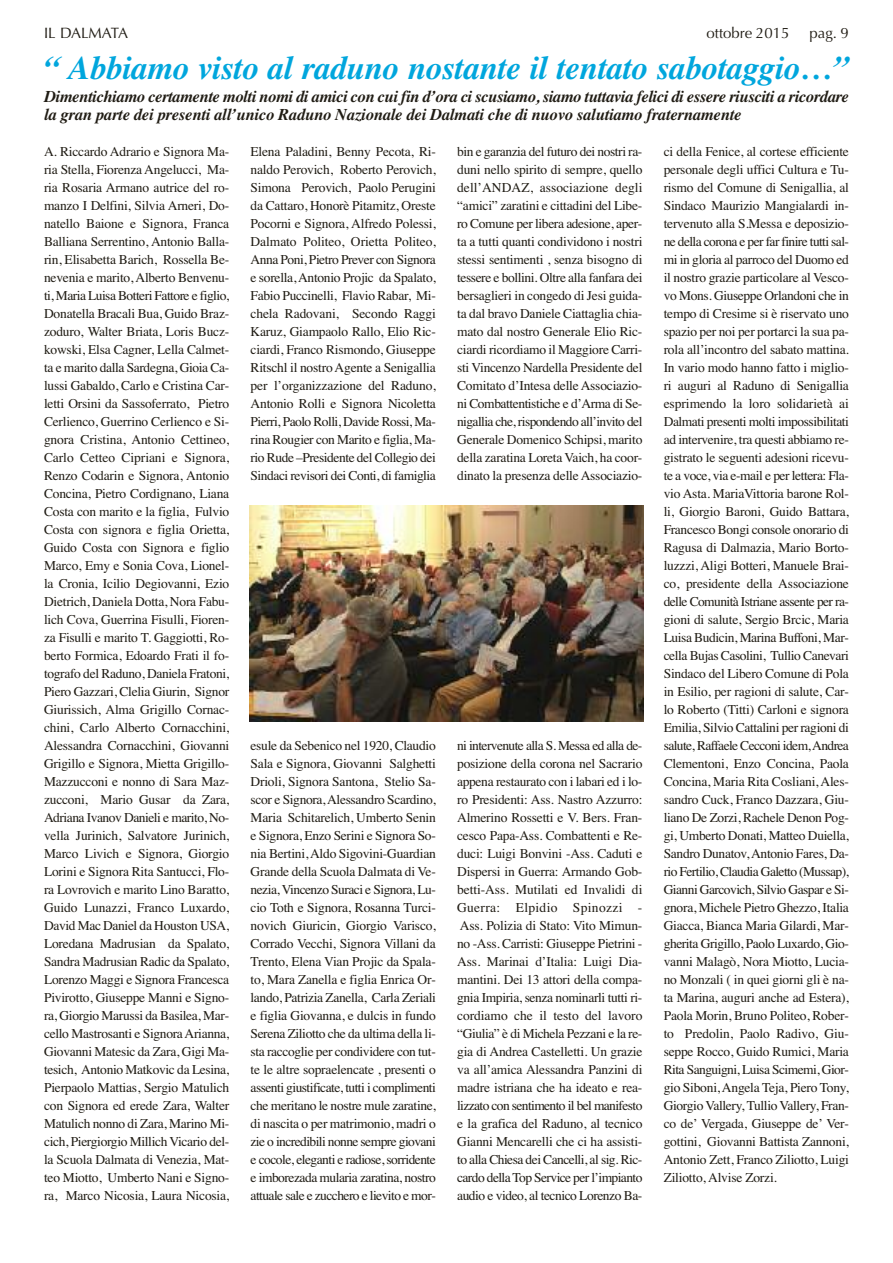
<style>
.page{position:relative;width:893px;height:1263px;background:#fff}
.page>*{position:absolute;margin:0;border:0;box-sizing:border-box;transform-origin:0 0}
.t1{font:33px "Times Bold Italic TT";letter-spacing:-.01em;color:#00a6dd}
.t2{font:16.5px/18px "Times Bold Italic TT";letter-spacing:-.02em;color:#201c14}
.t3{font:15px "Optima";color:#201c14}
.t4{font:13.5px/18px "Times Roman TT";letter-spacing:-.035em;color:#201c14;text-align:justify}
</style>
<div class="page">
<img style="left:250px;top:505px;width:393px;height:216px">
<p class="t3" style="left:44px;top:24px;width:86px">IL DALMATA</p>
<p class="t3" style="left:707px;top:24px;width:84px">ottobre 2015</p>
<p class="t3" style="left:809px;top:24px;width:41px">pag. 9</p>
<h1 class="t1" style="left:44px;top:49px;width:806px">“ Abbiamo visto al raduno nostante il tentato sabotaggio…”</h1>
<p class="t2" style="left:44px;top:87px;width:806px">Dimentichiamo certamente molti nomi di amici con cui fin d’ora ci scusiamo, siamo tuttavia felici di essere riusciti a ricordare la gran parte dei presenti all’unico Raduno Nazionale dei Dalmati che di nuovo salutiamo fraternamente</p>
<p class="t4" style="left:44px;top:142px;width:187px">A. Riccardo Adrario e Signora Ma&shy;ria Stella, Fiorenza Angelucci, Ma&shy;ria Rosaria Armano autrice del ro&shy;manzo I Delfini, Silvia Arneri, Do&shy;natello Baione e Signora, Franca Balliana Serrentino, Antonio Balla&shy;rin, Elisabetta Barich, Rossella Be&shy;nevenia e marito, Alberto Benvenu&shy;ti, Maria Luisa Botteri Fattore e figlio, Donatella Bracali Bua, Guido Braz&shy;zoduro, Walter Briata, Loris Bucz&shy;kowski, Elsa Cagner, Lella Calmet&shy;ta e marito dalla Sardegna, Gioia Ca&shy;lussi Gabaldo, Carlo e Cristina Car&shy;letti Orsini da Sassoferrato, Pietro Cerlienco, Guerrino Cerlienco e Si&shy;gnora Cristina, Antonio Cettineo, Carlo Cetteo Cipriani e Signora, Renzo Codarin e Signora, Antonio Concina, Pietro Cordignano, Liana Costa con marito e la figlia, Fulvio Costa con signora e figlia Orietta, Guido Costa con Signora e figlio Marco, Emy e Sonia Cova, Lionel&shy;la Cronia, Icilio Degiovanni, Ezio Dietrich, Daniela Dotta, Nora Fabu&shy;lich Cova, Guerrina Fisulli, Fioren&shy;za Fisulli e marito T. Gaggiotti, Ro&shy;berto Formica, Edoardo Frati il fo&shy;tografo del Raduno, Daniela Fratoni, Piero Gazzari, Clelia Giurin, Signor Giurissich, Alma Grigillo Cornac&shy;chini, Carlo Alberto Cornacchini, Alessandra Cornacchini, Giovanni Grigillo e Signora, Mietta Grigillo-Mazzucconi e nonno di Sara Maz&shy;zucconi, Mario Gusar da Zara, Adriana Ivanov Danieli e marito, No&shy;vella Jurinich, Salvatore Jurinich, Marco Livich e Signora, Giorgio Lorini e Signora Rita Santucci, Flo&shy;ra Lovrovich e marito Lino Baratto, Guido Lunazzi, Franco Luxardo, David Mac Daniel da Houston USA, Loredana Madrusian da Spalato, Sandra Madrusian Radic da Spalato, Lorenzo Maggi e Signora Francesca Pivirotto, Giuseppe Manni e Signo&shy;ra, Giorgio Marussi da Basilea, Mar&shy;cello Mastrosanti e SignoraArianna, Giovanni Matesic da Zara, Gigi Ma&shy;tesich, Antonio Matkovic da Lesina, Pierpaolo Mattias, Sergio Matulich con Signora ed erede Zara, Walter Matulich nonno di Zara, Marino Mi&shy;cich, Piergiorgio Millich Vicario del&shy;la Scuola Dalmata di Venezia, Mat&shy;teo Miotto, Umberto Nani e Signo&shy;ra, Marco Nicosia, Laura Nicosia,</p>
<p class="t4" style="left:251px;top:142px;width:187px">Elena Paladini, Benny Pecota, Ri&shy;naldo Perovich, Roberto Perovich, Simona Perovich, Paolo Perugini da Cattaro, Honorè Pitamitz, Oreste Pocorni e Signora, Alfredo Polessi, Dalmato Politeo, Orietta Politeo, Anna Poni, Pietro Prever con Signora e sorella,Antonio Projic da Spalato, Fabio Puccinelli, Flavio Rabar, Mi&shy;chela Radovani, Secondo Raggi Karuz, Giampaolo Rallo, Elio Ric&shy;ciardi, Franco Rismondo, Giuseppe Ritschl il nostroAgente a Senigallia per l’organizzazione del Raduno, Antonio Rolli e Signora Nicoletta Pierri, Paolo Rolli, Davide Rossi, Ma&shy;rina Rougier con Marito e figlia, Ma&shy;rio Rude –Presidente del Collegio dei Sindaci revisori dei Conti, di famiglia</p>
<p class="t4" style="left:251px;top:736px;width:187px">esule da Sebenico nel 1920, Claudio Sala e Signora, Giovanni Salghetti Drioli, Signora Santona, Stelio Sa&shy;scor e Signora,Alessandro Scardino, Maria Schitarelich, Umberto Senin e Signora, Enzo Serini e Signora So&shy;nia Bertini,Aldo Sigovini-Guardian Grande della Scuola Dalmata di Ve&shy;nezia, Vincenzo Suraci e Signora, Lu&shy;cio Toth e Signora, Rosanna Turci&shy;novich Giuricin, Giorgio Varisco, Corrado Vecchi, Signora Villani da Trento, Elena Vian Projic da Spala&shy;to, Mara Zanella e figlia Enrica Or&shy;lando, Patrizia Zanella, Carla Zeriali e figlia Giovanna, e dulcis in fundo Serena Ziliotto che da ultima della li&shy;sta raccoglie per condividere con tut&shy;te le altre sopraelencate , presenti o assenti giustificate, tutti i complimenti che meritano le nostre mule zaratine, di nascita o per matrimonio, madri o zie o incredibili nonne sempre giovani e cocole, eleganti e radiose, sorridente e imborezada mularia zaratina, nostro attuale sale e zucchero e lievito e mor-</p>
<p class="t4" style="left:457px;top:142px;width:187px">bin e garanzia del futuro dei nostri ra&shy;duni nello spirito di sempre, quello dell’ANDAZ, associazione degli “amici” zaratini e cittadini del Libe&shy;ro Comune per libera adesione, aper&shy;ta a tutti quanti condividono i nostri stessi sentimenti , senza bisogno di tessere e bollini. Oltre alla fanfara dei bersaglieri in congedo di Jesi guida&shy;ta dal bravo Daniele Ciattaglia chia&shy;mato dal nostro Generale Elio Ric&shy;ciardi ricordiamo il Maggiore Carri&shy;sti Vincenzo Nardella Presidente del Comitato d’Intesa delle Associazio&shy;ni Combattentistiche e d’Arma di Se&shy;nigallia che, rispondendo all’invito del Generale Domenico Schipsi, marito della zaratina Loreta Vaich, ha coor&shy;dinato la presenza delle Associazio-</p>
<p class="t4" style="left:457px;top:736px;width:187px">ni intervenute alla S. Messa ed alla de&shy;posizione della corona nel Sacrario appena restaurato con i labari ed i lo&shy;ro Presidenti: Ass. Nastro Azzurro:<br>Almerino Rossetti e V. Bers. Fran&shy;cesco Papa-Ass. Combattenti e Re&shy;duci: Luigi Bonvini -Ass. Caduti e Dispersi in Guerra: Armando Gob&shy;betti-Ass. Mutilati ed Invalidi di Guerra: Elpidio Spinozzi - Ass. Polizia di Stato: Vito Mimun&shy;no -Ass. Carristi: Giuseppe Pietrini - Ass. Marinai d’Italia: Luigi Dia&shy;mantini. Dei 13 attori della compa&shy;gnia Impiria, senza nominarli tutti ri&shy;cordiamo che il testo del lavoro “Giulia” è di Michela Pezzani e la re&shy;gia di Andrea Castelletti. Un grazie va all’amica Alessandra Panzini di madre istriana che ha ideato e rea&shy;lizzato con sentimento il bel manifesto e la grafica del Raduno, al tecnico Gianni Mencarelli che ci ha assisti&shy;to alla Chiesa dei Cancelli, al sig. Ric&shy;cardo della Top Service per l’impianto audio e video, al tecnico Lorenzo Ba-</p>
<p class="t4" style="left:664px;top:142px;width:187px">ci della Fenice, al cortese efficiente personale degli uffici Cultura e Tu&shy;rismo del Comune di Senigallia, al Sindaco Maurizio Mangialardi in&shy;tervenuto alla S.Messa e deposizio&shy;ne della corona e per far finire tutti sal&shy;mi in gloria al parroco del Duomo ed il nostro grazie particolare al Vesco&shy;vo Mons. Giuseppe Orlandoni che in tempo di Cresime si è riservato uno spazio per noi per portarci la sua pa&shy;rola all’incontro del sabato mattina.<br>In vario modo hanno fatto i miglio&shy;ri auguri al Raduno di Senigallia esprimendo la loro solidarietà ai Dalmati presenti molti impossibilitati ad intervenire, tra questi abbiamo re&shy;gistrato le seguenti adesioni ricevu&shy;te a voce, via e-mail e per lettera: Fla&shy;vio Asta. MariaVittoria barone Rol&shy;li, Giorgio Baroni, Guido Battara, Francesco Bongi console onorario di Ragusa di Dalmazia, Mario Borto&shy;luzzzi, Aligi Botteri, Manuele Brai&shy;co, presidente della Associazione delle Comunità Istriane assente per ra&shy;gioni di salute, Sergio Brcic, Maria Luisa Budicin, Marina Buffoni, Mar&shy;cella Bujas Casolini, Tullio Canevari Sindaco del Libero Comune di Pola in Esilio, per ragioni di salute, Car&shy;lo Roberto (Titti) Carloni e signora Emilia, Silvio Cattalini per ragioni di salute, Raffaele Cecconi idem,Andrea Clementoni, Enzo Concina, Paola Concina, Maria Rita Cosliani, Ales&shy;sandro Cuck, Franco Dazzara, Giu&shy;liano De Zorzi, Rachele Denon Pog&shy;gi, Umberto Donati, Matteo Duiella, Sandro Dunatov,Antonio Fares, Da&shy;rio Fertilio, Claudia Galetto (Mussap), Gianni Garcovich, Silvio Gaspar e Si&shy;gnora, Michele Pietro Ghezzo, Italia Giacca, Bianca Maria Gilardi, Mar&shy;gherita Grigillo, Paolo Luxardo, Gio&shy;vanni Malagò, Nora Miotto, Lucia&shy;no Monzali ( in quei giorni gli è na&shy;ta Marina, auguri anche ad Estera), Paola Morin, Bruno Politeo, Rober&shy;to Predolin, Paolo Radivo, Giu&shy;seppe Rocco, Guido Rumici, Maria Rita Sanguigni, Luisa Scimemi, Gior&shy;gio Siboni,Angela Teja, Piero Tony, Giorgio Vallery, Tullio Vallery, Fran&shy;co de’ Vergada, Giuseppe de’ Ver&shy;gottini, Giovanni Battista Zannoni, Antonio Zett, Franco Ziliotto, Luigi Ziliotto, Alvise Zorzi.</p>
</div>
